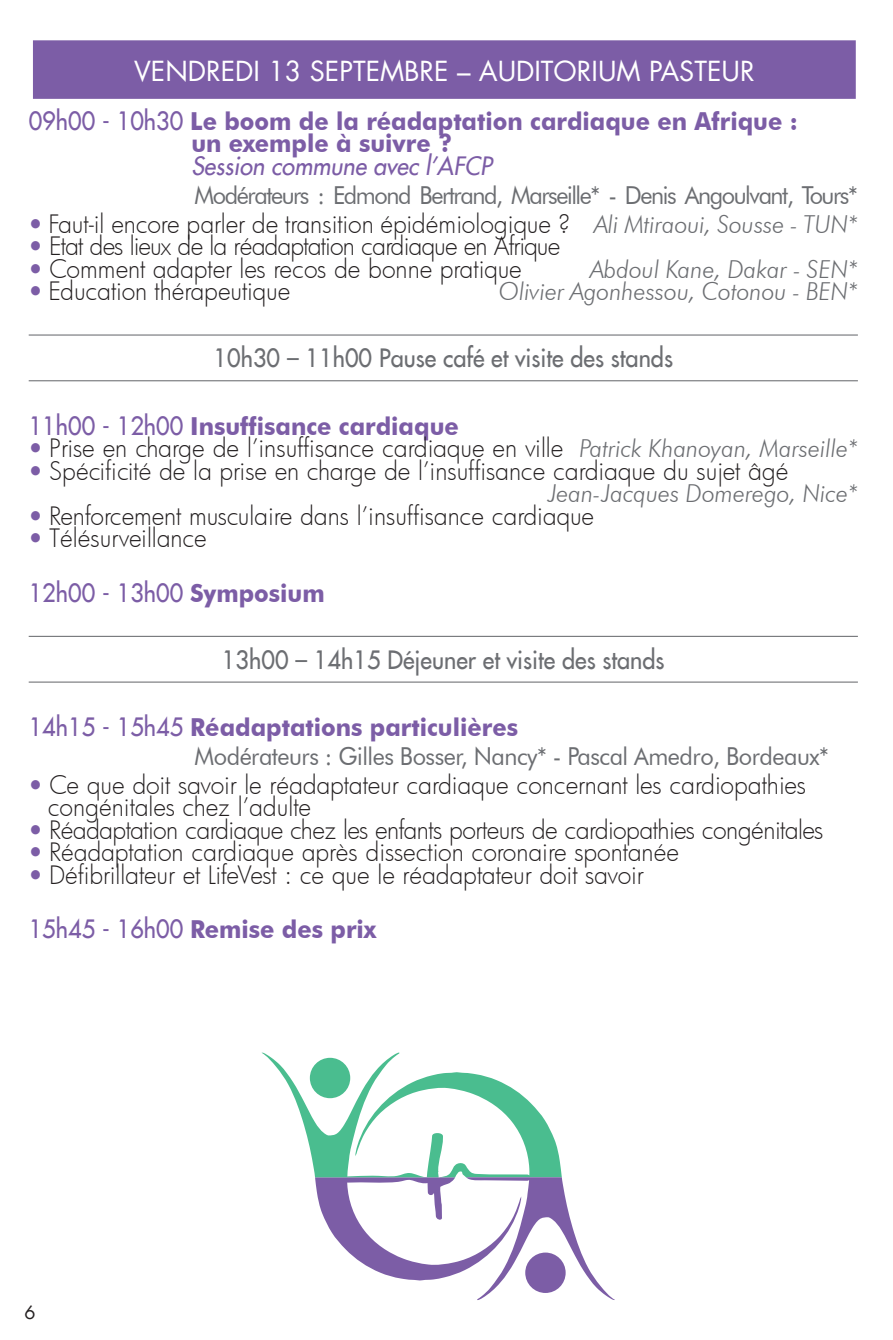
<style>
.page{position:relative;width:893px;height:1340px;background:#fff}
.page>*{position:absolute;margin:0;border:0;box-sizing:border-box;transform-origin:0 0}
.t1{font:27px "Futura LT";color:#fff}
.t2{font:300 24.75px/22.5px "Futura";letter-spacing:-.005em;color:#231f20}
.t3{font:700 24.75px/22.5px "Futura BT";color:#7c5da6;scale:.95 1}
.t4{font:24.75px/28.8px "Futura BT";letter-spacing:-.02em;color:#6c6e72;scale:.95 1}
.t5{font:italic 300 24.75px "Futura BT";color:#6c6e72;scale:.95 1}
.t6{font:24.75px "Futura LT";color:#6c6e72;scale:.95 1}
.t7{font:24.75px "Futura BT";letter-spacing:-.06em;color:#6c6e72;scale:.95 1}
.t8{font:300 24.75px "Futura";letter-spacing:-.035em;color:#231f20}
.t9{font:italic 24.75px "Futura LT";color:#7c5da6;scale:.95 1}
.t10{font:24.75px "Futura LT";color:#7c5da6;scale:.95 1}
.t11{font:18px "Futura LT";color:#231f20}
.s1{font-family:"Futura LT";font-weight:400}
.s2{font-family:"Futura LT";font-weight:400;color:#7c5da6}
.s3{font-family:"Futura BT";font-style:italic;color:#6c6e72}
.s4{font-family:"Futura BT";font-weight:700}
.s5{font-family:"Futura LT";color:#7c5da6}
.s6{font-weight:700;color:#7c5da6}
</style>
<div class="page">
<div style="left:33px;top:40px;width:823px;height:59px;background:#7c5da6"></div>
<hr style="left:29px;top:334px;width:829px;height:1px;background:#6c6e72">
<hr style="left:29px;top:380px;width:829px;height:1px;background:#6c6e72">
<hr style="left:29px;top:636px;width:829px;height:1px;background:#6c6e72">
<hr style="left:29px;top:681px;width:829px;height:1px;background:#6c6e72">
<svg style="left:261px;top:1052px;width:354px;height:248px"></svg>
<p class="t1" style="left:134px;top:54px;width:622px">VENDREDI 13 SEPTEMBRE – AUDITORIUM PASTEUR</p>
<p class="t3" style="left:191px;top:110px;width:640px;text-indent:-163px"><span class="s1">09h00 - 10h30</span> Le boom de la réadaptation cardiaque en Afrique : un exemple à suivre ?</p>
<p class="t9" style="left:191px;top:150px;width:318px">Session commune avec l’AFCP</p>
<p class="t7" style="left:195px;top:180px;width:700px">Modérateurs : Edmond Bertrand, Marseille* - Denis Angoulvant, Tours*</p>
<p class="t2" style="left:29px;top:212px;width:831px"><span class="s2">•</span> Faut-il encore parler de transition épidémiologique ? <span class="s3">Ali Mtiraoui, Sousse - TUN*</span></p>
<p class="t8" style="left:29px;top:229px;width:533px"><span class="s2">•</span> Etat des lieux de la réadaptation cardiaque en Afrique</p>
<p class="t2" style="left:29px;top:257px;width:495px"><span class="s2">•</span> Comment adapter les recos de bonne pratique</p>
<p class="t5" style="left:590px;top:254px;width:283px">Abdoul Kane, Dakar - SEN*</p>
<p class="t2" style="left:29px;top:279px;width:263px"><span class="s2">•</span> Education thérapeutique</p>
<p class="t5" style="left:499px;top:276px;width:379px">Olivier Agonhessou, Cotonou - BEN*</p>
<p class="t6" style="left:214px;top:342px;width:485px">10h30 – 11h00 Pause café et visite des stands</p>
<p class="t3" style="left:29px;top:414px;width:454px"><span class="s1">11h00 - 12h00</span> Insuffisance cardiaque</p>
<p class="t2" style="left:29px;top:436px;width:831px"><span class="s2">•</span> Prise en charge de l’insuffisance cardiaque en ville <span class="s3">Patrick Khanoyan, Marseille*</span></p>
<p class="t2" style="left:29px;top:459px;width:761px"><span class="s2">•</span> Spécificité de la prise en charge de l’insuffisance cardiaque du sujet âgé</p>
<p class="t5" style="left:548px;top:478px;width:328px">Jean-Jacques Domerego, Nice*</p>
<p class="t2" style="left:29px;top:504px;width:567px"><span class="s2">•</span> Renforcement musculaire dans l’insuffisance cardiaque</p>
<p class="t2" style="left:29px;top:526px;width:180px"><span class="s2">•</span> Télésurveillance</p>
<p class="t10" style="left:29px;top:576px;width:313px">12h00 - 13h00 <span class="s4">Symposium</span></p>
<p class="t6" style="left:222px;top:643px;width:467px">13h00 – 14h15 Déjeuner et visite des stands</p>
<p class="t4" style="left:195px;top:712px;width:669px;text-indent:-166px"><span class="s5">14h15 - 15h45</span> <span class="s6">Réadaptations particulières<br></span>Modérateurs : Gilles Bosser, Nancy* - Pascal Amedro, Bordeaux*</p>
<p class="t2" style="left:48px;top:773px;width:760px;text-indent:-19px"><span class="s2">•</span> Ce que doit savoir le réadaptateur cardiaque concernant les cardiopathies congénitales chez l’adulte</p>
<p class="t2" style="left:29px;top:818px;width:796px"><span class="s2">•</span> Réadaptation cardiaque chez les enfants porteurs de cardiopathies congénitales</p>
<p class="t2" style="left:29px;top:840px;width:652px"><span class="s2">•</span> Réadaptation cardiaque après dissection coronaire spontanée</p>
<p class="t2" style="left:29px;top:863px;width:617px"><span class="s2">•</span> Défibrillateur et LifeVest : ce que le réadaptateur doit savoir</p>
<p class="t3" style="left:29px;top:918px;width:368px"><span class="s1">15h45 - 16h00</span> Remise des prix</p>
<p class="t11" style="left:24px;top:1301px;width:13px">6</p>
</div>
